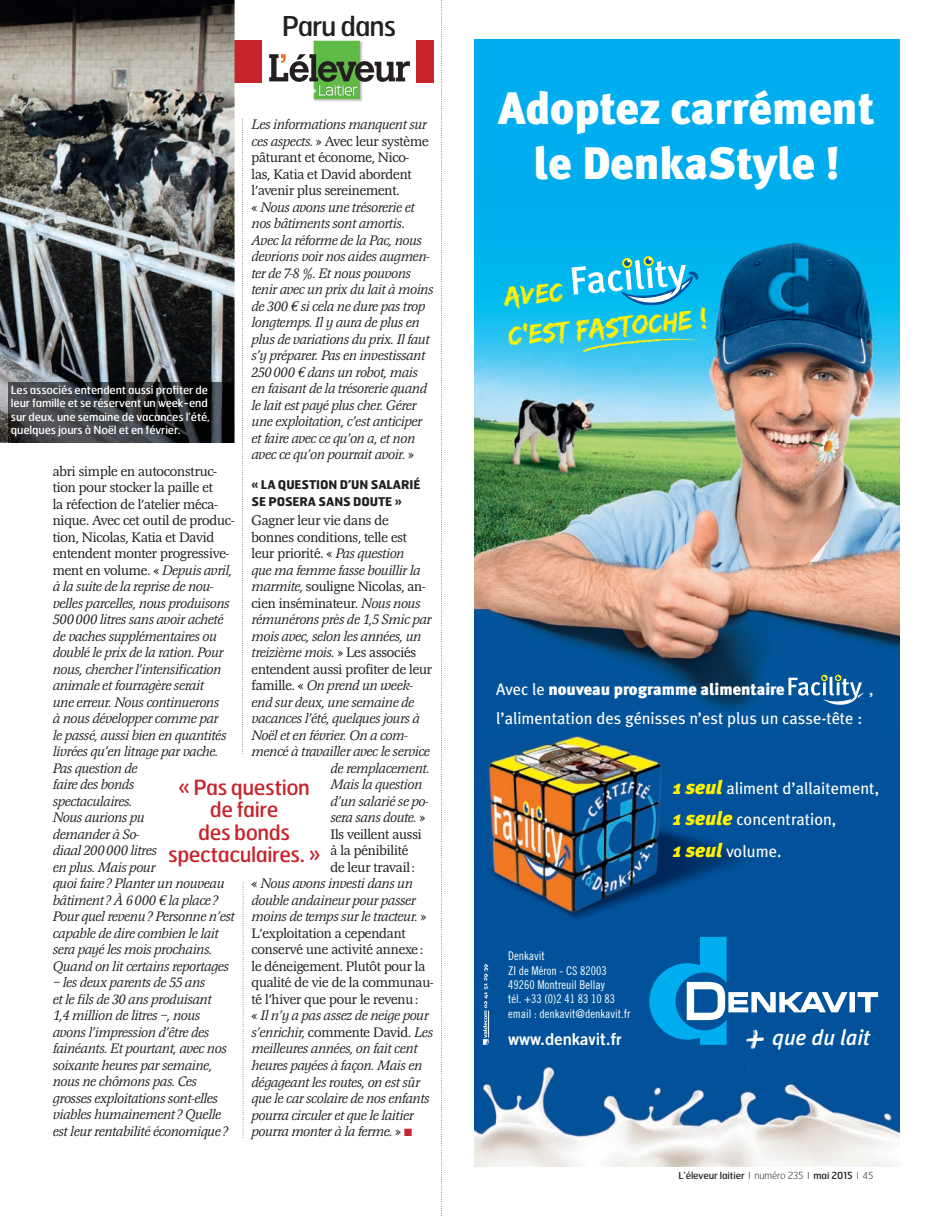
<style>
.page{position:relative;width:939px;height:1216px;background:#fff}
.page>*{position:absolute;margin:0;border:0;box-sizing:border-box;transform-origin:0 0}
.t1{font:900 45.45px/54.4px "Meta Plus";color:#fff;text-align:center}
.t2{font:28.05px/39.6px "Edo SZ";color:#fff101}
.t3{font:27.3px "Hermes";letter-spacing:-.04em;color:#231f20}
.t4{font:italic 500 21.75px "Meta Plus";color:#fff}
.t5{font:21px/22.5px "Hermes";letter-spacing:-.02em;color:#c8242b;text-align:center}
.t6{font:16.5px/31.5px "Meta Plus";color:#fff}
.t7{font:900 16.5px "Meta Plus";color:#fff}
.t8{font:16.5px "Trade Gothic Bold Two";color:#fff}
.t9{font:italic 14.25px/16.5px "Magna EF";letter-spacing:-.01em;color:#231f20}
.t10{font:300 14.25px "Magna EF";letter-spacing:-.01em;color:#231f20}
.t11{font:12px/14.4px "Trade Gothic Cond Eighteen";color:#fff}
.t12{font:700 12px/16.5px "Hermes";letter-spacing:-.01em;color:#231f20}
.t13{font:11.25px/13.5px "Hermes";letter-spacing:-.01em;color:#fff}
.t14{font:9.75px "Hermes";letter-spacing:-.01em;color:#231f20}
.s1{font-weight:300;font-style:normal}
.s2{font-family:"Euro Serif"}
.s3{font-weight:400;font-style:italic}
.s4{color:#c8242b}
.s5{font-weight:400}
.s6{font-weight:900;font-style:italic;font-size:19.5px;color:#fff101}
.s7{font-family:"Edo SZ";font-weight:400;font-style:normal;font-size:39.15px}
.s8{font-weight:100}
</style>
<div class="page">
<div style="left:2px;top:40px;width:432px;height:43px;background:#c8242b"></div>
<svg style="left:441px;top:0;width:1px;height:1214px"></svg>
<svg style="left:242px;top:119px;width:1px;height:635px"></svg>
<svg style="left:243px;top:882px;width:1px;height:254px"></svg>
<div style="left:474px;top:39px;width:425px;height:1112px;background:#00aeef"></div>
<div style="left:474px;top:683px;width:425px;height:482px;background:#01529a"></div>
<img style="left:474px;top:242px;width:425px;height:469px">
<svg style="left:483px;top:964px;width:6px;height:80px"></svg>
<img style="left:474px;top:1063px;width:425px;height:102px">
<img style="left:487px;top:735px;width:257px;height:184px">
<svg style="left:582px;top:338px;width:118px;height:14px"></svg>
<svg style="left:571px;top:257px;width:127px;height:49px"></svg>
<svg style="left:649px;top:937px;width:229px;height:107px"></svg>
<svg style="left:788px;top:675px;width:81px;height:32px"></svg>
<img style="left:0;top:0;width:235px;height:443px">
<div style="left:263px;top:37px;width:153px;height:67px;background:#fff"></div>
<img style="left:313px;top:40px;width:50px;height:62px">
<svg style="left:269px;top:41px;width:141px;height:58px"></svg>
<img style="left:9px;top:382px;width:225px;height:60px">
<h3 class="t3" style="left:282px;top:9px;width:116px">Paru dans</h3>
<p class="t9" style="left:252px;top:117px;width:183px">Les informations manquent sur ces aspects. <span class="s1">» Avec leur système pâturant et économe, Nico-<br>las, Katia et David abordent l’avenir plus sereinement.<br>«</span> Nous avons une trésorerie et nos bâtiments sont amortis<span class="s1">.<br></span>Avec la réforme de la Pac, nous devrions voir nos aides augmen&shy;ter de 7-8 %. Et nous pouvons tenir avec un prix du lait à moins de 300 <span class="s2">€</span> si cela ne dure pas trop longtemps. Il y aura de plus en plus de variations du prix. Il faut s’y préparer. Pas en investissant<br>250 000 <span class="s2">€</span> dans un robot, mais en faisant de la trésorerie quand le lait est payé plus cher. Gérer une exploitation, c’est anticiper et faire avec ce qu’on a, et non avec ce qu’on pourrait avoir. <span class="s1">»</span></p>
<p class="t12" style="left:252px;top:476px;width:170px">« LA QUESTION D’UN SALARIÉ<br>SE POSERA SANS DOUTE »</p>
<p class="t10" style="left:252px;top:513px;width:139px">Gagner leur vie dans de</p>
<p class="t10" style="left:252px;top:529px;width:157px">bonnes conditions, telle est</p>
<p class="t10" style="left:252px;top:546px;width:154px">leur priorité. « <span class="s3">Pas question</span></p>
<p class="t9" style="left:252px;top:562px;width:170px">que ma femme fasse bouillir la</p>
<p class="t10" style="left:252px;top:579px;width:175px"><span class="s3">marmite,</span> souligne Nicolas, an-</p>
<p class="t10" style="left:252px;top:595px;width:170px">cien inséminateur. <span class="s3">Nous nous</span></p>
<p class="t9" style="left:252px;top:611px;width:181px">rémunérons près de 1,5 Smic par</p>
<p class="t9" style="left:252px;top:628px;width:171px">mois avec, selon les années, un</p>
<p class="t9" style="left:252px;top:644px;width:166px">treizième mois. <span class="s1">» Les associés</span></p>
<p class="t10" style="left:252px;top:661px;width:182px">entendent aussi profiter de leur</p>
<p class="t9" style="left:252px;top:677px;width:163px"><span class="s1">famille. «</span> On prend un week-</p>
<p class="t9" style="left:252px;top:694px;width:164px">end sur deux, une semaine de</p>
<p class="t9" style="left:252px;top:710px;width:170px">vacances l’été, quelques jours à</p>
<p class="t9" style="left:252px;top:727px;width:157px">Noël et en février. On a com-</p>
<p class="t9" style="left:252px;top:743px;width:180px">mencé à travailler avec le service</p>
<p class="t9" style="left:330px;top:760px;width:101px">de remplacement.</p>
<p class="t9" style="left:330px;top:776px;width:93px">Mais la question</p>
<p class="t9" style="left:330px;top:793px;width:100px">d’un salarié se po-</p>
<p class="t9" style="left:330px;top:809px;width:96px">sera sans doute. <span class="s1">»</span></p>
<p class="t10" style="left:330px;top:826px;width:93px">Ils veillent aussi</p>
<p class="t10" style="left:330px;top:843px;width:79px">à la pénibilité</p>
<p class="t10" style="left:330px;top:859px;width:86px">de leur travail :</p>
<p class="t9" style="left:252px;top:875px;width:163px"><span class="s1">«</span> Nous avons investi dans un</p>
<p class="t9" style="left:252px;top:892px;width:166px">double andaineur pour passer</p>
<p class="t9" style="left:252px;top:908px;width:176px">moins de temps sur le tracteur. <span class="s1">»</span></p>
<p class="t10" style="left:252px;top:925px;width:156px">L’exploitation a cependant</p>
<p class="t10" style="left:252px;top:942px;width:173px">conservé une activité annexe :</p>
<p class="t10" style="left:252px;top:958px;width:175px">le déneigement. Plutôt pour la</p>
<p class="t10" style="left:252px;top:975px;width:183px">qualité de vie de la communau-</p>
<p class="t10" style="left:252px;top:991px;width:168px">té l’hiver que pour le revenu :</p>
<p class="t9" style="left:252px;top:1008px;width:178px"><span class="s1">«</span> Il n’y a pas assez de neige pour</p>
<p class="t9" style="left:252px;top:1024px;width:183px">s’enrichir, <span class="s1">commente David.</span> Les</p>
<p class="t9" style="left:252px;top:1041px;width:167px">meilleures années, on fait cent</p>
<p class="t9" style="left:252px;top:1057px;width:172px">heures payées à façon. Mais en</p>
<p class="t9" style="left:252px;top:1074px;width:170px">dégageant les routes, on est sûr</p>
<p class="t9" style="left:252px;top:1090px;width:179px">que le car scolaire de nos enfants</p>
<p class="t9" style="left:252px;top:1107px;width:163px">pourra circuler et que le laitier</p>
<p class="t9" style="left:252px;top:1123px;width:162px">pourra monter à la ferme. <span class="s1">»</span> <span class="s4">■</span></p>
<p class="t13" style="left:11px;top:382px;width:201px">Les associés entendent aussi profiter de leur famille et se réservent un week-end sur deux, une semaine de vacances l’été, quelques jours à noël et en février.</p>
<p class="t9" style="left:53px;top:463px;width:183px"><span class="s1">abri simple en autoconstruc&shy;tion pour stocker la paille et<br>la réfection de l’atelier méca&shy;nique. Avec cet outil de produc&shy;tion, Nicolas, Katia et David entendent monter progressive&shy;ment en volume. «</span> Depuis avril, à la suite de la reprise de nou&shy;velles parcelles, nous produisons<br>500 000 litres sans avoir acheté de vaches supplémentaires ou doublé le prix de la ration. Pour nous, chercher l’intensification animale et fourragère serait<br>une erreur. Nous continuerons<br>à nous développer comme par<br>le passé, aussi bien en quantités livrées qu’en litrage par vache.<br>Pas question de<br>faire des bonds<br>spectaculaires.<br>Nous aurions pu<br>demander à So-<br>diaal 200 000 litres<br>en plus. Mais pour<br>quoi faire ? Planter un nouveau bâtiment ? À 6 000 <span class="s2">€</span> la place ?<br>Pour quel revenu ? Personne n’est capable de dire combien le lait sera payé les mois prochains.<br>Quand on lit certains reportages</p>
<p class="t9" style="left:53px;top:974px;width:177px">– les deux parents de 55 ans<br>et le fils de 30 ans produisant<br>1,4 million de litres –, nous avons l’impression d’être des fainéants. Et pourtant, avec nos soixante heures par semaine, nous ne chômons pas. Ces grosses exploitations sont-elles viables humainement ? Quelle est leur rentabilité économique ?</p>
<h3 class="t5" style="left:168px;top:775px;width:154px">« Pas question de faire<br>des bonds spectaculaires. »</h3>
<h1 class="t1" style="left:499px;top:81px;width:378px">Adoptez carrément le DenkaStyle !</h1>
<h2 class="t2" style="left:503px;top:276px;width:201px;rotate:-5deg">Avec<br>c’est fastoche !</h2>
<p class="t7" style="left:496px;top:679px;width:290px"><span class="s5">Avec le</span> nouveau programme alimentaire</p>
<p class="t6" style="left:869px;top:673px;width:6px">,</p>
<p class="t6" style="left:496px;top:702px;width:368px">l’alimentation des génisses n’est plus un casse-tête :</p>
<p class="t11" style="left:508px;top:948px;width:124px">Denkavit<br>ZI de Méron - CS 82003<br>49260 Montreuil Bellay<br>tél. +33 (0)2 41 83 10 83 email : denkavit@denkavit.fr</p>
<p class="t8" style="left:508px;top:1028px;width:115px">www.denkavit.fr</p>
<p class="t6" style="left:673px;top:772px;width:207px"><span class="s6">1 seul</span> aliment d’allaitement,<br><span class="s6">1 seule</span> concentration,<br><span class="s6">1 seul</span> volume.</p>
<h3 class="t4" style="left:744px;top:1024px;width:127px"><span class="s7">+</span> que du lait</h3>
<p class="t14" style="left:678px;top:1169px;width:196px">L’éleveur laitier <span class="s8">l numéro 235 l</span> mai 2015 <span class="s8">l 45</span></p>
</div>
